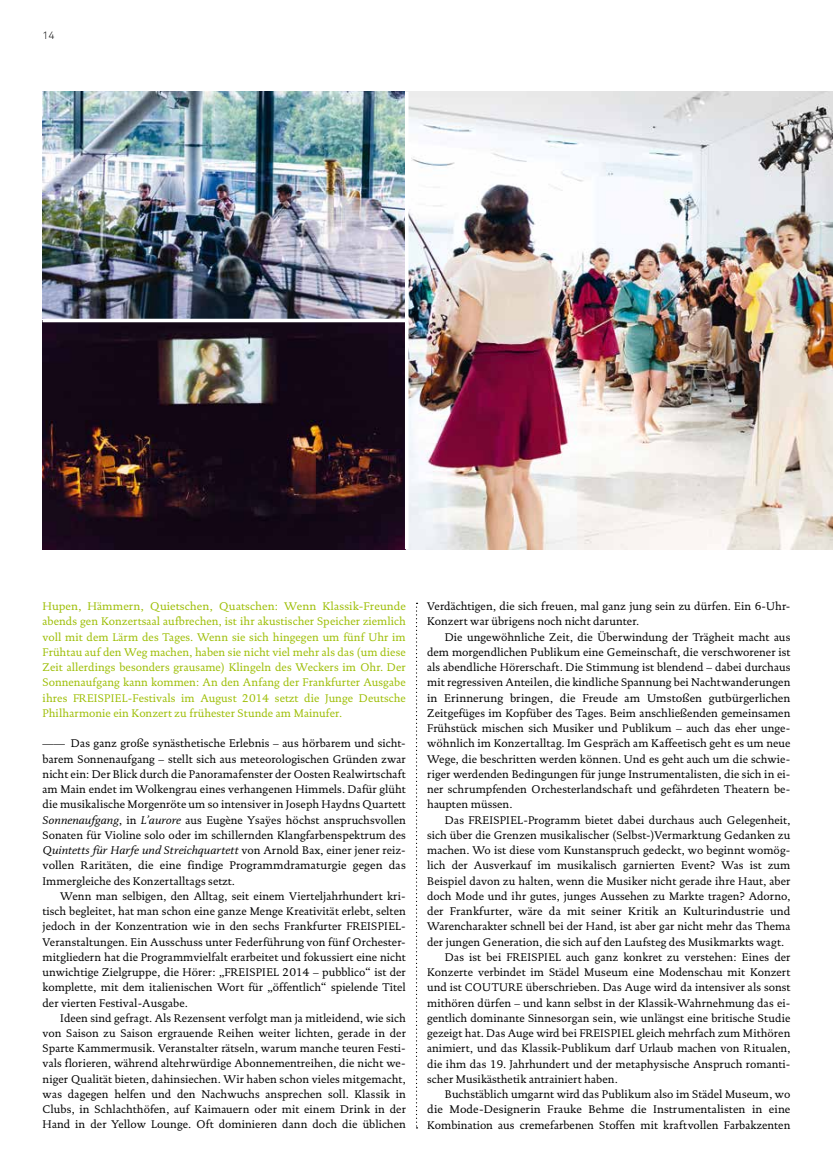
<style>
.page{position:relative;width:833px;height:1170px;background:#fff}
.page>*{position:absolute;margin:0;border:0;box-sizing:border-box;transform-origin:0 0}
.t1{font:11.25px/15.2px "DTL Documenta T";letter-spacing:.005em;color:#000;text-align:justify}
.t2{font:11.25px/15.2px "DTL Documenta T";letter-spacing:.005em;color:#9dbe05;text-align:justify}
.t3{font:italic 11.25px "DTL Documenta TOT";letter-spacing:.005em;color:#000}
.t4{font:300 10.62px "Akkurat";color:#000}
.s1{font-family:"DTL Documenta TOT";font-style:italic}
.s2{font-family:"DTL Documenta T";font-style:normal}
</style>
<div class="page">
<svg style="left:416px;top:602px;width:1px;height:526px"></svg>
<img style="left:43px;top:92px;width:790px;height:457px">
<hr style="left:43px;top:319px;width:363px;height:3px;background:#fff">
<hr style="left:405px;top:92px;width:3px;height:457px;background:#fff">
<p class="t4" style="left:43px;top:29px;width:14px">14</p>
<p class="t2" style="left:43px;top:598px;width:365px">Hupen, Hämmern, Quietschen, Quatschen: Wenn Klassik-Freunde abends gen Konzertsaal aufbrechen, ist ihr akustischer Speicher ziemlich voll mit dem Lärm des Tages. Wenn sie sich hingegen um fünf Uhr im Frühtau auf den Weg machen, haben sie nicht viel mehr als das (um diese Zeit allerdings besonders grausame) Klingeln des Weckers im Ohr. Der Sonnenaufgang kann kommen: An den Anfang der Frankfurter Ausgabe ihres FREISPIEL-Festivals im August 2014 setzt die Junge Deutsche Philharmonie ein Konzert zu frühester Stunde am Mainufer.</p>
<p class="t1" style="left:43px;top:735px;width:365px">—— Das ganz große synästhetische Erlebnis – aus hörbarem und sicht&shy;barem Sonnenaufgang – stellt sich aus meteorologischen Gründen zwar nicht ein: Der Blick durch die Panoramafenster der Oosten Realwirtschaft am Main endet im Wolkengrau eines verhangenen Himmels. Dafür glüht die musikalische Morgenröte um so intensiver in Joseph Haydns Quartett <span class="s1">Sonnenaufgang</span>, in <span class="s1">L’aurore</span> aus Eugène Ysaÿes höchst anspruchsvollen Sonaten für Violine solo oder im schillernden Klangfarbenspektrum des</p>
<p class="t3" style="left:43px;top:843px;width:365px">Quintetts für Harfe und Streichquartett <span class="s2">von Arnold Bax, einer jener reiz-</span></p>
<p class="t1" style="left:43px;top:857px;width:365px">vollen Raritäten, die eine findige Programmdramaturgie gegen das<br>Immergleiche des Konzertalltags setzt.</p>
<p class="t1" style="left:43px;top:888px;width:365px;text-align:left;text-indent:18px">Wenn man selbigen, den Alltag, seit einem Vierteljahrhundert kri&shy;tisch begleitet, hat man schon eine ganze Menge Kreativität erlebt, selten jedoch in der Konzentration wie in den sechs Frankfurter FREISPIEL-Veranstaltungen. Ein Ausschuss unter Federführung von fünf Orchester&shy;mitgliedern hat die Programmvielfalt erarbeitet und fokussiert eine nicht unwichtige Zielgruppe, die Hörer: „FREISPIEL 2014 – pubblico“ ist der komplette, mit dem italienischen Wort für „öffentlich“ spielende Titel der vierten Festival-Ausgabe.</p>
<p class="t1" style="left:43px;top:1010px;width:365px;text-indent:18px">Ideen sind gefragt. Als Rezensent verfolgt man ja mitleidend, wie sich von Saison zu Saison ergrauende Reihen weiter lichten, gerade in der Sparte Kammermusik. Veranstalter rätseln, warum manche teuren Festi&shy;vals florieren, während altehrwürdige Abonnementreihen, die nicht we&shy;niger Qualität bieten, dahinsiechen. Wir haben schon vieles mitgemacht, was dagegen helfen und den Nachwuchs ansprechen soll. Klassik in Clubs, in Schlachthöfen, auf Kaimauern oder mit einem Drink in der Hand in der Yellow Lounge. Oft dominieren dann doch die üblichen</p>
<p class="t1" style="left:427px;top:598px;width:363px">Verdächtigen, die sich freuen, mal ganz jung sein zu dürfen. Ein 6-Uhr-<br>Konzert war übrigens noch nicht darunter.</p>
<p class="t1" style="left:427px;top:629px;width:365px;text-indent:18px">Die ungewöhnliche Zeit, die Überwindung der Trägheit macht aus dem morgendlichen Publikum eine Gemeinschaft, die verschworener ist als abendliche Hörerschaft. Die Stimmung ist blendend – dabei durchaus mit regressiven Anteilen, die kindliche Spannung bei Nachtwanderungen in Erinnerung bringen, die Freude am Umstoßen gutbürgerlichen Zeitgefüges im Kopfüber des Tages. Beim anschließenden gemeinsamen Frühstück mischen sich Musiker und Publikum – auch das eher unge&shy;wöhnlich im Konzertalltag. Im Gespräch am Kaffeetisch geht es um neue Wege, die beschritten werden können. Und es geht auch um die schwie&shy;riger werdenden Bedingungen für junge Instrumentalisten, die sich in ei&shy;ner schrumpfenden Orchesterlandschaft und gefährdeten Theatern be&shy;haupten müssen.</p>
<p class="t1" style="left:445px;top:812px;width:347px">Das FREISPIEL-Programm bietet dabei durchaus auch Gelegenheit,</p>
<p class="t1" style="left:427px;top:827px;width:365px">sich über die Grenzen musikalischer (Selbst-)Vermarktung Gedanken zu</p>
<p class="t1" style="left:427px;top:842px;width:365px">machen. Wo ist diese vom Kunstanspruch gedeckt, wo beginnt womög-</p>
<p class="t1" style="left:427px;top:857px;width:365px">lich der Ausverkauf im musikalisch garnierten Event? Was ist zum</p>
<p class="t1" style="left:427px;top:873px;width:365px">Beispiel davon zu halten, wenn die Musiker nicht gerade ihre Haut, aber</p>
<p class="t1" style="left:427px;top:888px;width:365px">doch Mode und ihr gutes, junges Aussehen zu Markte tragen? Adorno,</p>
<p class="t1" style="left:427px;top:903px;width:365px">der Frankfurter, wäre da mit seiner Kritik an Kulturindustrie und</p>
<p class="t1" style="left:427px;top:918px;width:365px">Warencharakter schnell bei der Hand, ist aber gar nicht mehr das Thema</p>
<p class="t1" style="left:427px;top:934px;width:358px">der jungen Generation, die sich auf den Laufsteg des Musikmarkts wagt.</p>
<p class="t1" style="left:445px;top:949px;width:347px">Das ist bei FREISPIEL auch ganz konkret zu verstehen: Eines der</p>
<p class="t1" style="left:427px;top:964px;width:365px">Konzerte verbindet im Städel Museum eine Modenschau mit Konzert</p>
<p class="t1" style="left:427px;top:979px;width:365px">und ist COUTURE überschrieben. Das Auge wird da intensiver als sonst</p>
<p class="t1" style="left:427px;top:994px;width:365px">mithören dürfen – und kann selbst in der Klassik-Wahrnehmung das ei-</p>
<p class="t1" style="left:427px;top:1010px;width:365px">gentlich dominante Sinnesorgan sein, wie unlängst eine britische Studie</p>
<p class="t1" style="left:427px;top:1025px;width:365px">gezeigt hat. Das Auge wird bei FREISPIEL gleich mehrfach zum Mithören</p>
<p class="t1" style="left:427px;top:1040px;width:365px">animiert, und das Klassik-Publikum darf Urlaub machen von Ritualen,</p>
<p class="t1" style="left:427px;top:1055px;width:365px">die ihm das 19. Jahrhundert und der metaphysische Anspruch romanti-</p>
<p class="t1" style="left:427px;top:1071px;width:192px">scher Musikästhetik antrainiert haben.</p>
<p class="t1" style="left:445px;top:1086px;width:347px">Buchstäblich umgarnt wird das Publikum also im Städel Museum, wo</p>
<p class="t1" style="left:427px;top:1101px;width:365px">die Mode-Designerin Frauke Behme die Instrumentalisten in eine</p>
<p class="t1" style="left:427px;top:1116px;width:365px">Kombination aus cremefarbenen Stoffen mit kraftvollen Farbakzenten</p>
</div>
